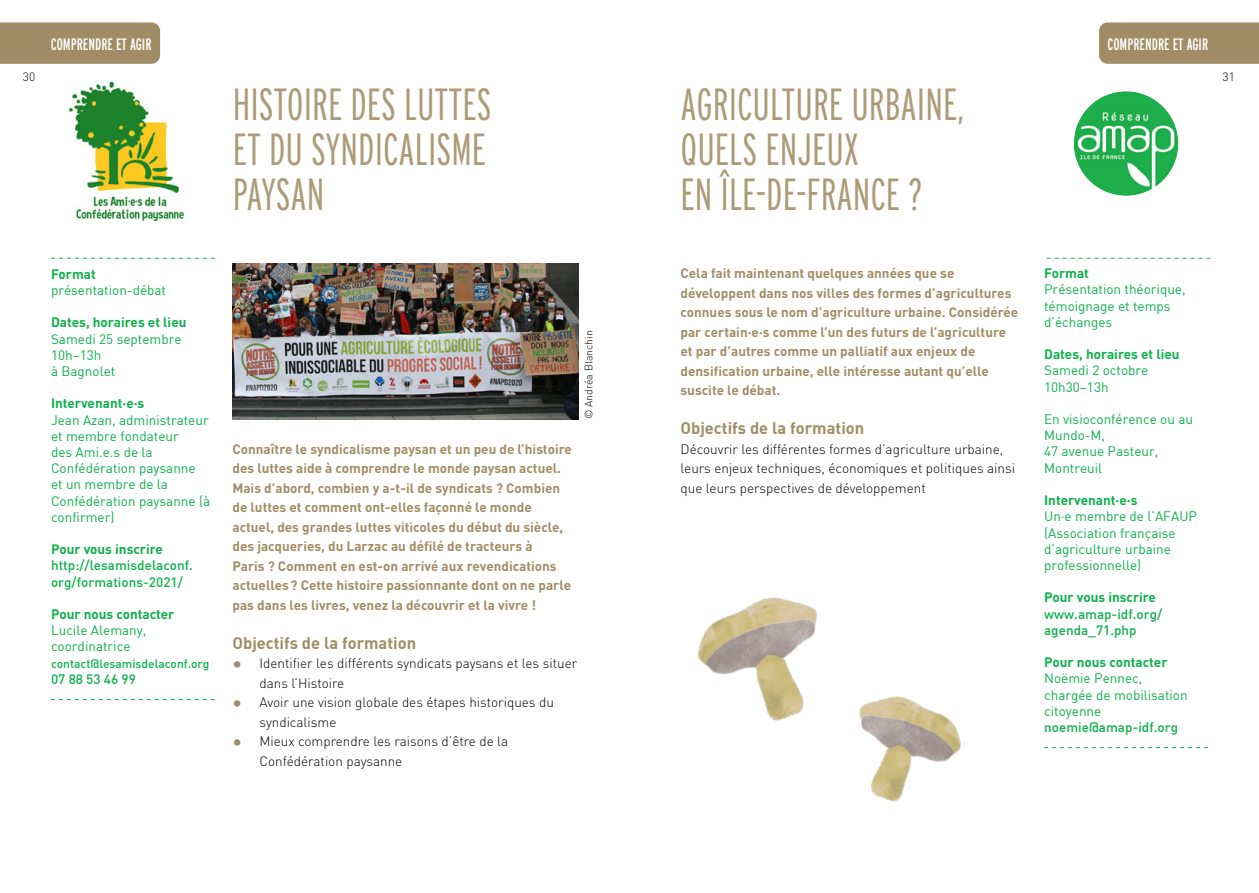
<style>
.page{position:relative;width:1259px;height:893px;background:#fff}
.page>*{position:absolute;margin:0;border:0;box-sizing:border-box;transform-origin:0 0}
.t1{font:300 extra-condensed 45px/45px "Interstate";color:#ad9b77}
.t2{font:16.5px "DIN Bold";color:#a18d65}
.t3{font:extra-condensed 16.5px "Interstate";color:#fff}
.t4{font:700 13.5px/19.5px "DINOT";color:#a18d65}
.t5{font:13.5px/16.2px "DIN";color:#0db14b}
.t6{font:300 13.5px/19.5px "DINOT";color:#000}
.t7{font:700 13.5px "DINOT";color:#0db14b}
.t8{font:500 13.5px/16.2px "DIN";color:#0db14b}
.t9{font:500 12px "DIN";color:#0db14b}
.t10{font:300 12px "DINOT";color:#000}
.t11{font:300 10.5px "DINOT";color:#000}
.s1{font-family:"DIN Bold";font-weight:400;font-size:19.5px;color:#a18d65}
</style>
<div class="page">
<div style="left:0;top:22px;width:160px;height:42px;background:#a18d65"></div>
<div style="left:1099px;top:22px;width:160px;height:42px;background:#a18d65"></div>
<svg style="left:51px;top:699px;width:164px;height:1px"></svg>
<svg style="left:51px;top:258px;width:164px;height:1px"></svg>
<img style="left:1073px;top:91px;width:105px;height:105px;border-radius:52px">
<div style="left:1069px;top:87px;width:114px;height:113px;border:5px solid #fff;border-radius:50%"></div>
<svg style="left:1046px;top:258px;width:164px;height:1px"></svg>
<svg style="left:1044px;top:747px;width:164px;height:1px"></svg>
<img style="left:698px;top:597px;width:119px;height:124px">
<img style="left:859px;top:696px;width:102px;height:106px">
<img style="left:68px;top:81px;width:116px;height:141px">
<img style="left:233px;top:263px;width:345px;height:156px">
<p class="t3" style="left:51px;top:35px;width:102px">COMPRENDRE ET AGIR</p>
<p class="t3" style="left:1107px;top:35px;width:102px">COMPRENDRE ET AGIR</p>
<p class="t10" style="left:23px;top:69px;width:14px">30</p>
<p class="t10" style="left:1222px;top:69px;width:14px">31</p>
<h1 class="t1" style="left:233px;top:81px;width:260px">HISTOIRE DES LUTTES<br>ET DU SYNDICALISME<br>PAYSAN</h1>
<h1 class="t1" style="left:680px;top:81px;width:285px">AGRICULTURE URBAINE,<br>QUELS ENJEUX<br>EN ÎLE-DE-FRANCE ?</h1>
<p class="t7" style="left:51px;top:265px;width:46px">Format</p>
<p class="t5" style="left:51px;top:282px;width:117px">présentation-débat</p>
<p class="t7" style="left:51px;top:314px;width:137px">Dates, horaires et lieu</p>
<p class="t5" style="left:51px;top:330px;width:132px">Samedi 25 septembre<br>10h–13h<br>à Bagnolet</p>
<p class="t7" style="left:51px;top:395px;width:95px">Intervenant·e·s</p>
<p class="t5" style="left:51px;top:411px;width:161px">Jean Azan, administrateur et membre fondateur<br>des Ami.e.s de la<br>Confédération paysanne et un membre de la<br>Confédération paysanne (à confirmer)</p>
<p class="t7" style="left:51px;top:541px;width:113px">Pour vous inscrire</p>
<p class="t8" style="left:51px;top:557px;width:143px">http://lesamisdelaconf. org/formations-2021/</p>
<p class="t7" style="left:51px;top:605px;width:125px">Pour nous contacter</p>
<p class="t5" style="left:51px;top:622px;width:97px">Lucile Alemany, coordinatrice</p>
<p class="t9" style="left:51px;top:656px;width:160px">contact@lesamisdelaconf.org</p>
<p class="t8" style="left:51px;top:670px;width:86px">07 88 53 46 99</p>
<p class="t11" style="left:582px;top:419px;width:90px;rotate:-90deg">© Andréa Blanchin</p>
<p class="t4" style="left:232px;top:439px;width:341px">Connaître le syndicalisme paysan et un peu de l’histoire des luttes aide à comprendre le monde paysan actuel.<br>Mais d’abord, combien y a-t-il de syndicats ? Combien de luttes et comment ont-elles façonné le monde actuel, des grandes luttes viticoles du début du siècle, des jacqueries, du Larzac au défilé de tracteurs à<br>Paris ? Comment en est-on arrivé aux revendications actuelles? Cette histoire passionnante dont on ne parle pas dans les livres, venez la découvrir et la vivre !</p>
<p class="t2" style="left:232px;top:632px;width:185px">Objectifs de la formation</p>
<p class="t6" style="left:259px;top:654px;width:319px;text-indent:-27px"><span class="s1">•</span> Identifier les différents syndicats paysans et les situer dans l’Histoire</p>
<p class="t6" style="left:259px;top:693px;width:296px;text-indent:-27px"><span class="s1">•</span> Avoir une vision globale des étapes historiques du syndicalisme</p>
<p class="t6" style="left:259px;top:732px;width:250px;text-indent:-27px"><span class="s1">•</span> Mieux comprendre les raisons d’être de la<br>Confédération paysanne</p>
<p class="t4" style="left:680px;top:263px;width:339px">Cela fait maintenant quelques années que se développent dans nos villes des formes d’agricultures connues sous le nom d’agriculture urbaine. Considérée par certain·e·s comme l’un des futurs de l’agriculture et par d’autres comme un palliatif aux enjeux de densification urbaine, elle intéresse autant qu’elle suscite le débat.</p>
<p class="t2" style="left:680px;top:418px;width:185px">Objectifs de la formation</p>
<p class="t6" style="left:680px;top:439px;width:336px">Découvrir les différentes formes d’agriculture urbaine, leurs enjeux techniques, économiques et politiques ainsi que leurs perspectives de développement</p>
<p class="t7" style="left:1044px;top:265px;width:46px">Format</p>
<p class="t5" style="left:1044px;top:281px;width:143px">Présentation théorique, témoignage et temps d’échanges</p>
<p class="t7" style="left:1044px;top:346px;width:137px">Dates, horaires et lieu</p>
<p class="t5" style="left:1044px;top:362px;width:106px">Samedi 2 octobre<br>10h30–13h</p>
<p class="t5" style="left:1044px;top:411px;width:150px">En visioconférence ou au<br>Mundo-M,<br>47 avenue Pasteur,<br>Montreuil</p>
<p class="t7" style="left:1044px;top:491px;width:95px">Intervenant·e·s</p>
<p class="t5" style="left:1044px;top:508px;width:154px">Un·e membre de l’AFAUP (Association française d’agriculture urbaine professionnelle)</p>
<p class="t7" style="left:1044px;top:589px;width:113px">Pour vous inscrire</p>
<p class="t8" style="left:1044px;top:605px;width:120px">www.amap-idf.org/ agenda_71.php</p>
<p class="t7" style="left:1044px;top:653px;width:125px">Pour nous contacter</p>
<p class="t5" style="left:1044px;top:670px;width:145px">Noëmie Pennec, chargée de mobilisation citoyenne</p>
<p class="t8" style="left:1044px;top:718px;width:135px">noemie@amap-idf.org</p>
</div>
